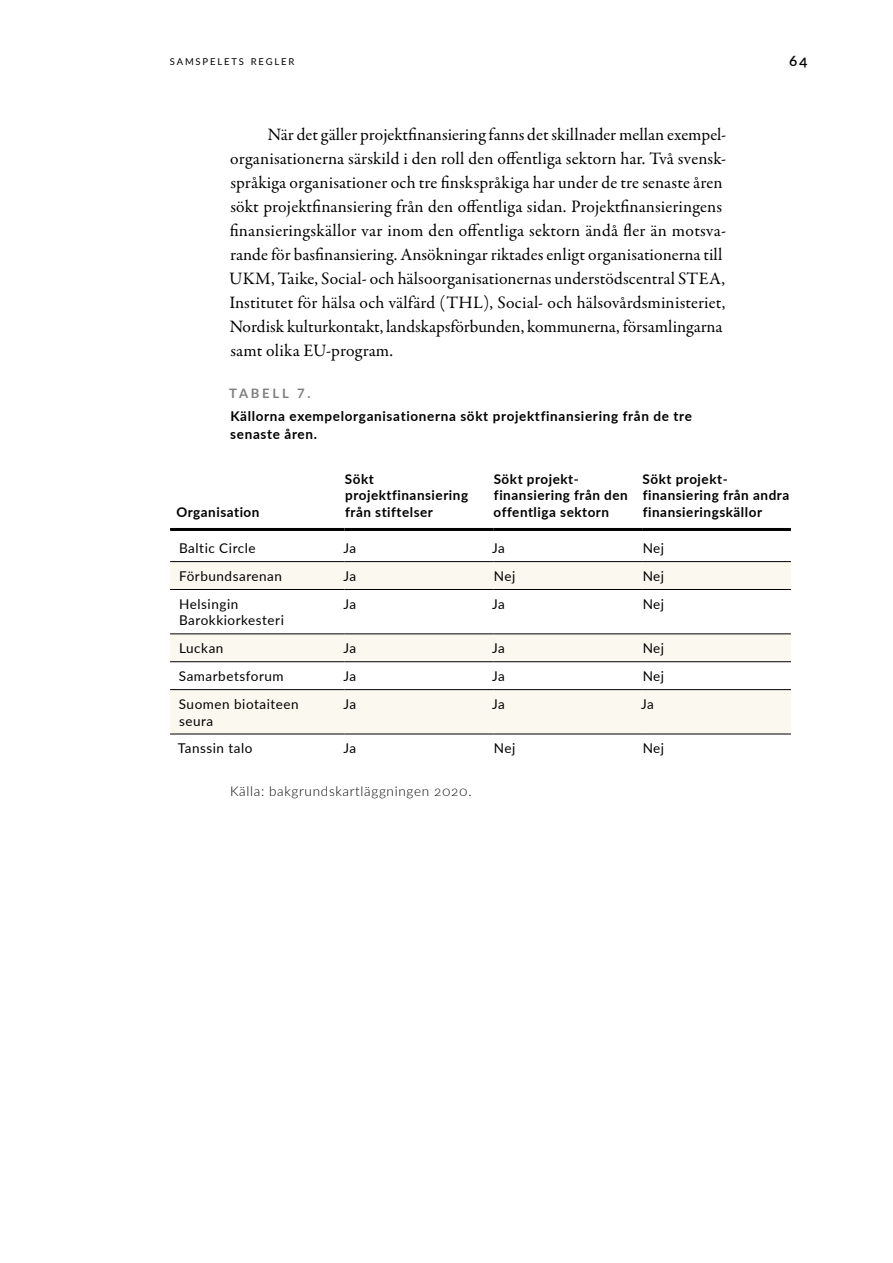
<style>
.page{position:relative;width:893px;height:1263px;background:#fff}
.page>*{position:absolute;margin:0;border:0;box-sizing:border-box;transform-origin:0 0}
.PALSTA{font:17.55px/24px "Garamond Premr Pro";letter-spacing:.005em;color:#000}
.t1{font:600 15px "Lato";color:#000}
.taulukko_LATO{font:13.5px/16.5px "Lato";letter-spacing:.04em;color:#000}
.taulukko_LATO-2{font:700 13.5px/16.5px "Lato";letter-spacing:.04em;color:#000}
.taulukko_OTSIKKO{font:700 13.5px/18px "Lato";letter-spacing:.05em;color:#000}
.taulukko_OTS_lähde{font:300 13.5px "Lato";letter-spacing:.05em;color:#000}
.taulukko_NUMERO{font:700 13.05px "Lato";letter-spacing:.215em;color:#808080}
.t2{font:9.45px "Lato";letter-spacing:.195em;color:#000}
</style>
<div class="page">
<svg style="left:170px;top:562px;width:621px;height:172px;fill:#fbf9ef"></svg>
<hr style="left:170px;top:528px;width:174px;height:3px;background:#000">
<hr style="left:344px;top:528px;width:149px;height:3px;background:#000">
<hr style="left:493px;top:528px;width:149px;height:3px;background:#000">
<hr style="left:642px;top:528px;width:149px;height:3px;background:#000">
<hr style="left:170px;top:561px;width:174px;height:1px;background:#000">
<hr style="left:344px;top:561px;width:149px;height:1px;background:#000">
<hr style="left:493px;top:561px;width:149px;height:1px;background:#000">
<hr style="left:642px;top:561px;width:149px;height:1px;background:#000">
<hr style="left:170px;top:589px;width:174px;height:1px;background:#000">
<hr style="left:344px;top:589px;width:149px;height:1px;background:#000">
<hr style="left:493px;top:589px;width:149px;height:1px;background:#000">
<hr style="left:642px;top:589px;width:149px;height:1px;background:#000">
<hr style="left:170px;top:633px;width:174px;height:1px;background:#000">
<hr style="left:344px;top:633px;width:149px;height:1px;background:#000">
<hr style="left:493px;top:633px;width:149px;height:1px;background:#000">
<hr style="left:642px;top:633px;width:149px;height:1px;background:#000">
<hr style="left:170px;top:661px;width:174px;height:1px;background:#000">
<hr style="left:344px;top:661px;width:149px;height:1px;background:#000">
<hr style="left:493px;top:661px;width:149px;height:1px;background:#000">
<hr style="left:642px;top:661px;width:149px;height:1px;background:#000">
<hr style="left:170px;top:689px;width:174px;height:1px;background:#000">
<hr style="left:344px;top:689px;width:149px;height:1px;background:#000">
<hr style="left:493px;top:689px;width:149px;height:1px;background:#000">
<hr style="left:642px;top:689px;width:149px;height:1px;background:#000">
<hr style="left:170px;top:734px;width:174px;height:1px;background:#000">
<hr style="left:344px;top:734px;width:149px;height:1px;background:#000">
<hr style="left:493px;top:734px;width:149px;height:1px;background:#000">
<hr style="left:642px;top:734px;width:149px;height:1px;background:#000">
<p class="t2" style="left:170px;top:55px;width:126px">SAMSPELETS REGLER</p>
<p class="t1" style="left:789px;top:50px;width:20px">64</p>
<p class="PALSTA" style="left:229px;top:123px;width:499px;text-indent:39px">När det gäller projektfinansiering fanns det skillnader mellan exempel&shy;organisationerna särskild i den roll den offentliga sektorn har. Två svensk&shy;språkiga organisationer och tre finskspråkiga har under de tre senaste åren sökt projektfinansiering från den offentliga sidan. Projektfinansieringens finansieringskällor var inom den offentliga sektorn ändå fler än motsva&shy;rande för basfinansiering. Ansökningar riktades enligt organisationerna till UKM, Taike, Social- och hälsoorganisationernas understödscentral STEA, Institutet för hälsa och välfärd (THL), Social- och hälsovårdsministeriet, Nordisk kulturkontakt, landskapsförbunden, kommunerna, församlingarna samt olika EU-program.</p>
<p class="taulukko_NUMERO" style="left:229px;top:384px;width:83px">TABELL 7.</p>
<p class="taulukko_OTSIKKO" style="left:230px;top:406px;width:463px">Källorna exempelorganisationerna sökt projektfinansiering från de tre senaste åren.</p>
<p class="taulukko_LATO-2" style="left:176px;top:503px;width:85px">Organisation</p>
<p class="taulukko_LATO-2" style="left:345px;top:470px;width:125px">Sökt projektfinansiering från stiftelser</p>
<p class="taulukko_LATO-2" style="left:494px;top:470px;width:136px">Sökt projekt&shy;finansiering från den offentliga sektorn</p>
<p class="taulukko_LATO-2" style="left:642px;top:470px;width:148px">Sökt projekt&shy;finansiering från andra finansieringskällor</p>
<p class="taulukko_LATO" style="left:179px;top:539px;width:78px">Baltic Circle</p>
<p class="taulukko_LATO" style="left:343px;top:539px;width:14px">Ja</p>
<p class="taulukko_LATO" style="left:492px;top:539px;width:14px">Ja</p>
<p class="taulukko_LATO" style="left:643px;top:539px;width:23px">Nej</p>
<p class="taulukko_LATO" style="left:179px;top:567px;width:104px">Förbundsarenan</p>
<p class="taulukko_LATO" style="left:343px;top:567px;width:14px">Ja</p>
<p class="taulukko_LATO" style="left:494px;top:567px;width:23px">Nej</p>
<p class="taulukko_LATO" style="left:643px;top:567px;width:23px">Nej</p>
<p class="taulukko_LATO" style="left:179px;top:595px;width:106px">Helsingin<br>Barokkiorkesteri</p>
<p class="taulukko_LATO" style="left:343px;top:595px;width:14px">Ja</p>
<p class="taulukko_LATO" style="left:492px;top:595px;width:14px">Ja</p>
<p class="taulukko_LATO" style="left:643px;top:595px;width:23px">Nej</p>
<p class="taulukko_LATO" style="left:179px;top:639px;width:46px">Luckan</p>
<p class="taulukko_LATO" style="left:343px;top:639px;width:14px">Ja</p>
<p class="taulukko_LATO" style="left:492px;top:639px;width:14px">Ja</p>
<p class="taulukko_LATO" style="left:643px;top:639px;width:23px">Nej</p>
<p class="taulukko_LATO" style="left:179px;top:667px;width:106px">Samarbetsforum</p>
<p class="taulukko_LATO" style="left:343px;top:667px;width:14px">Ja</p>
<p class="taulukko_LATO" style="left:492px;top:667px;width:14px">Ja</p>
<p class="taulukko_LATO" style="left:643px;top:667px;width:23px">Nej</p>
<p class="taulukko_LATO" style="left:179px;top:695px;width:121px">Suomen biotaiteen seura</p>
<p class="taulukko_LATO" style="left:343px;top:695px;width:14px">Ja</p>
<p class="taulukko_LATO" style="left:492px;top:695px;width:14px">Ja</p>
<p class="taulukko_LATO" style="left:641px;top:695px;width:14px">Ja</p>
<p class="taulukko_LATO" style="left:178px;top:740px;width:76px">Tanssin talo</p>
<p class="taulukko_LATO" style="left:343px;top:740px;width:14px">Ja</p>
<p class="taulukko_LATO" style="left:494px;top:740px;width:23px">Nej</p>
<p class="taulukko_LATO" style="left:643px;top:740px;width:23px">Nej</p>
<p class="taulukko_OTS_lähde" style="left:230px;top:782px;width:243px">Källa: bakgrundskartläggningen 2020.</p>
</div>
